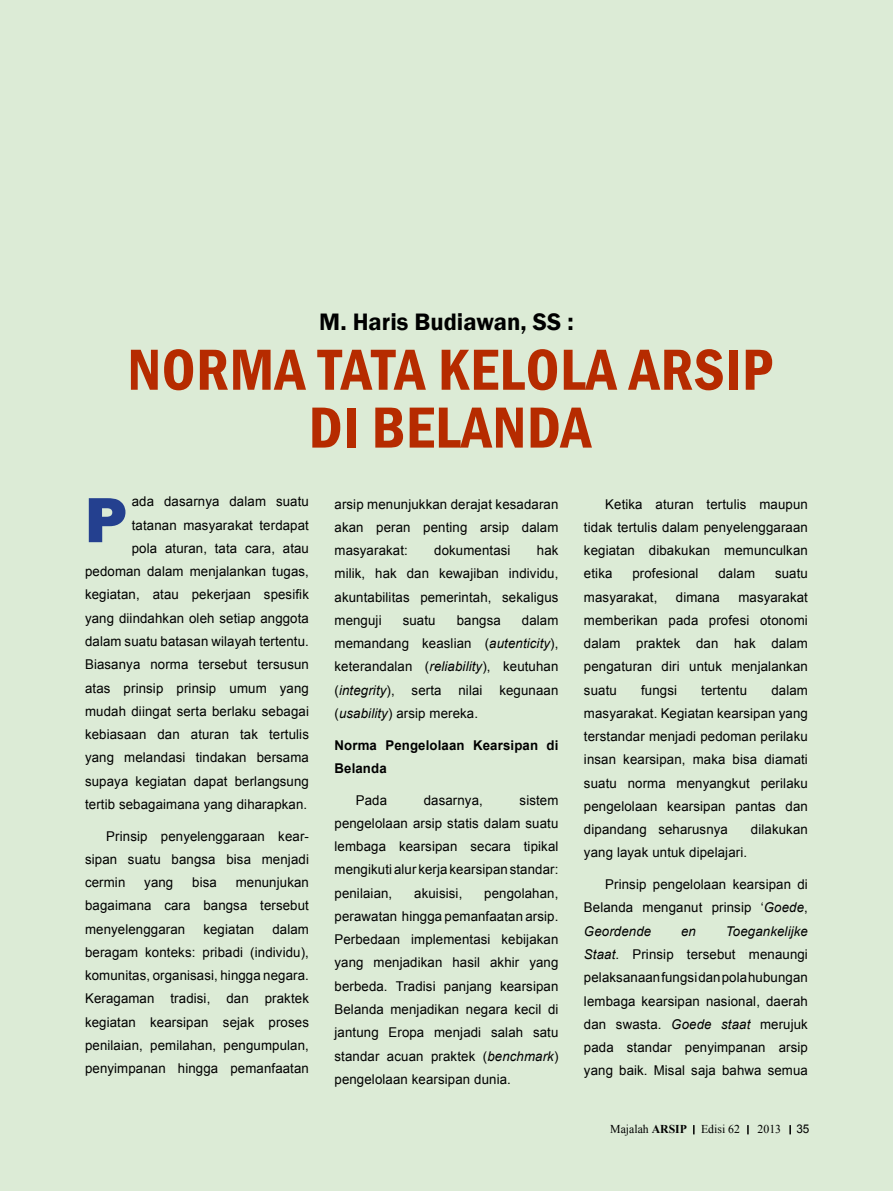
<style>
.page{position:relative;width:893px;height:1191px;background:#dcebd6}
.page>*{position:absolute;margin:0;border:0;box-sizing:border-box;transform-origin:0 0}
.t1{font:800 66px "Franklin Gothic";color:#24408f}
.t2{font:600 condensed 60px "Franklin Gothic";letter-spacing:.01em;color:#b62b00}
.t3{font:600 24.45px "Franklin Gothic";color:#000}
.t4{font:13.5px/23.2px "Arial";letter-spacing:.01em;color:#000;text-align:justify}
.t5{font:700 13.5px/23.2px "Arial";letter-spacing:.01em;color:#000}
.t6{font:italic 13.5px "Arial";color:#000}
.t7{font:12px "Times New Roman";color:#000}
.t8{font:12px "Arial";color:#000}
.s1{font-style:italic}
.s2{font-weight:700}
</style>
<div class="page">
<svg style="left:693px;top:1125px;width:2px;height:9px"></svg>
<svg style="left:747px;top:1125px;width:2px;height:9px"></svg>
<svg style="left:789px;top:1125px;width:2px;height:9px"></svg>
<h3 class="t3" style="left:319px;top:306px;width:256px">M. Haris Budiawan, SS :</h3>
<h2 class="t2" style="left:127px;top:329px;width:71px">NORMA</h2>
<h2 class="t2" style="left:318px;top:329px;width:182px">TATA KELOLA</h2>
<h2 class="t2" style="left:629px;top:329px;width:60px">ARSIP</h2>
<h2 class="t2" style="left:309px;top:387px;width:284px">DI BELANDA</h2>
<p class="t4" style="left:85px;top:490px;width:225px;text-align:right">ada dasarnya dalam suatu tatanan masyarakat terdapat<br>pola aturan, tata cara, atau pedoman dalam menjalankan tugas, kegiatan, atau pekerjaan spesifik yang diindahkan oleh setiap anggota dalam suatu batasan wilayah tertentu.<br>Biasanya norma tersebut tersusun atas prinsip prinsip umum yang mudah diingat serta berlaku sebagai kebiasaan dan aturan tak tertulis yang melandasi tindakan bersama supaya kegiatan dapat berlangsung tertib sebagaimana yang diharapkan.</p>
<p class="t4" style="left:85px;top:824px;width:225px;text-indent:21px">Prinsip penyelenggaraan kear&shy;sipan suatu bangsa bisa menjadi cermin</p>
<h1 class="t1" style="left:85px;top:477px;width:43px">P</h1>
<p class="t4" style="left:85px;top:871px;width:225px;text-indent:151px">menunjukan bagaimana cara bangsa tersebut menyelenggaran</p>
<p class="t4" style="left:144px;top:871px;width:31px">yang</p>
<p class="t4" style="left:192px;top:871px;width:26px">bisa</p>
<p class="t4" style="left:85px;top:917px;width:225px;text-indent:187px">dalam beragam konteks: pribadi (individu), komunitas, organisasi, hingga negara.<br>Keragaman tradisi, dan praktek kegiatan kearsipan sejak proses penilaian, pemilahan, pengumpulan, penyimpanan hingga pemanfaatan</p>
<p class="t4" style="left:203px;top:917px;width:52px">kegiatan</p>
<p class="t4" style="left:334px;top:492px;width:225px">arsip menunjukkan derajat kesadaran akan peran penting arsip dalam masyarakat:</p>
<p class="t4" style="left:334px;top:539px;width:225px;text-indent:202px">hak milik, hak dan kewajiban individu, akuntabilitas pemerintah, sekaligus menguji</p>
<p class="t4" style="left:434px;top:539px;width:78px">dokumentasi</p>
<p class="t4" style="left:334px;top:608px;width:225px;text-indent:187px">dalam memandang keaslian (<span class="s1">autenticity</span>), keterandalan (<span class="s1">reliability</span>), keutuhan (<span class="s1">integrity</span>), serta nilai kegunaan (<span class="s1">usability</span>) arsip mereka.</p>
<p class="t5" style="left:334px;top:733px;width:225px">Norma Pengelolaan Kearsipan di<br>Belanda</p>
<p class="t4" style="left:356px;top:788px;width:33px">Pada</p>
<p class="t4" style="left:424px;top:788px;width:61px">dasarnya,</p>
<p class="t4" style="left:403px;top:608px;width:34px">suatu</p>
<p class="t4" style="left:457px;top:608px;width:46px">bangsa</p>
<p class="t4" style="left:334px;top:788px;width:225px;text-indent:185px">sistem pengelolaan arsip statis dalam suatu lembaga kearsipan secara tipikal mengikuti alur kerja kearsipan standar: penilaian,</p>
<p class="t4" style="left:334px;top:881px;width:225px;text-indent:150px">pengolahan, perawatan hingga pemanfaatan arsip.<br>Perbedaan implementasi kebijakan yang menjadikan hasil akhir yang berbeda. Tradisi panjang kearsipan Belanda menjadikan negara kecil di jantung Eropa menjadi salah satu standar acuan praktek (<span class="s1">benchmark</span>) pengelolaan kearsipan dunia.</p>
<p class="t4" style="left:414px;top:881px;width:50px">akuisisi,</p>
<p class="t4" style="left:584px;top:492px;width:225px;text-indent:21px">Ketika aturan tertulis maupun tidak tertulis dalam penyelenggaraan kegiatan dibakukan memunculkan etika</p>
<p class="t4" style="left:632px;top:562px;width:68px">profesional</p>
<p class="t4" style="left:718px;top:562px;width:38px">dalam</p>
<p class="t4" style="left:775px;top:562px;width:34px">suatu</p>
<p class="t4" style="left:584px;top:585px;width:75px">masyarakat,</p>
<p class="t4" style="left:676px;top:585px;width:46px">dimana</p>
<p class="t4" style="left:584px;top:585px;width:225px;text-indent:154px">masyarakat memberikan pada profesi otonomi dalam praktek dan hak dalam pengaturan diri untuk menjalankan suatu</p>
<p class="t4" style="left:641px;top:678px;width:37px">fungsi</p>
<p class="t4" style="left:701px;top:678px;width:47px">tertentu</p>
<p class="t4" style="left:584px;top:678px;width:225px;text-indent:187px">dalam masyarakat. Kegiatan kearsipan yang terstandar menjadi pedoman perilaku insan kearsipan, maka bisa diamati suatu norma menyangkut perilaku pengelolaan kearsipan pantas dan dipandang seharusnya</p>
<p class="t4" style="left:751px;top:818px;width:58px">dilakukan</p>
<p class="t4" style="left:584px;top:841px;width:165px">yang layak untuk dipelajari.</p>
<p class="t4" style="left:584px;top:873px;width:225px;text-indent:21px">Prinsip pengelolaan kearsipan di Belanda menganut prinsip ‘<span class="s1">Goede</span>, <span class="s1">Geordende</span></p>
<p class="t4" style="left:584px;top:919px;width:225px;text-indent:142px"><span class="s1">Toegankelijke Staat</span>. Prinsip tersebut menaungi pelaksanaan fungsi dan pola hubungan lembaga kearsipan nasional, daerah dan swasta. <span class="s1">Goede staat</span> merujuk pada standar penyimpanan arsip yang baik. Misal saja bahwa semua</p>
<p class="t6" style="left:681px;top:922px;width:16px">en</p>
<p class="t7" style="left:610px;top:1120px;width:131px">Majalah <span class="s2">ARSIP</span> Edisi 62</p>
<p class="t7" style="left:758px;top:1120px;width:25px">2013</p>
<p class="t8" style="left:796px;top:1121px;width:15px">35</p>
</div>
